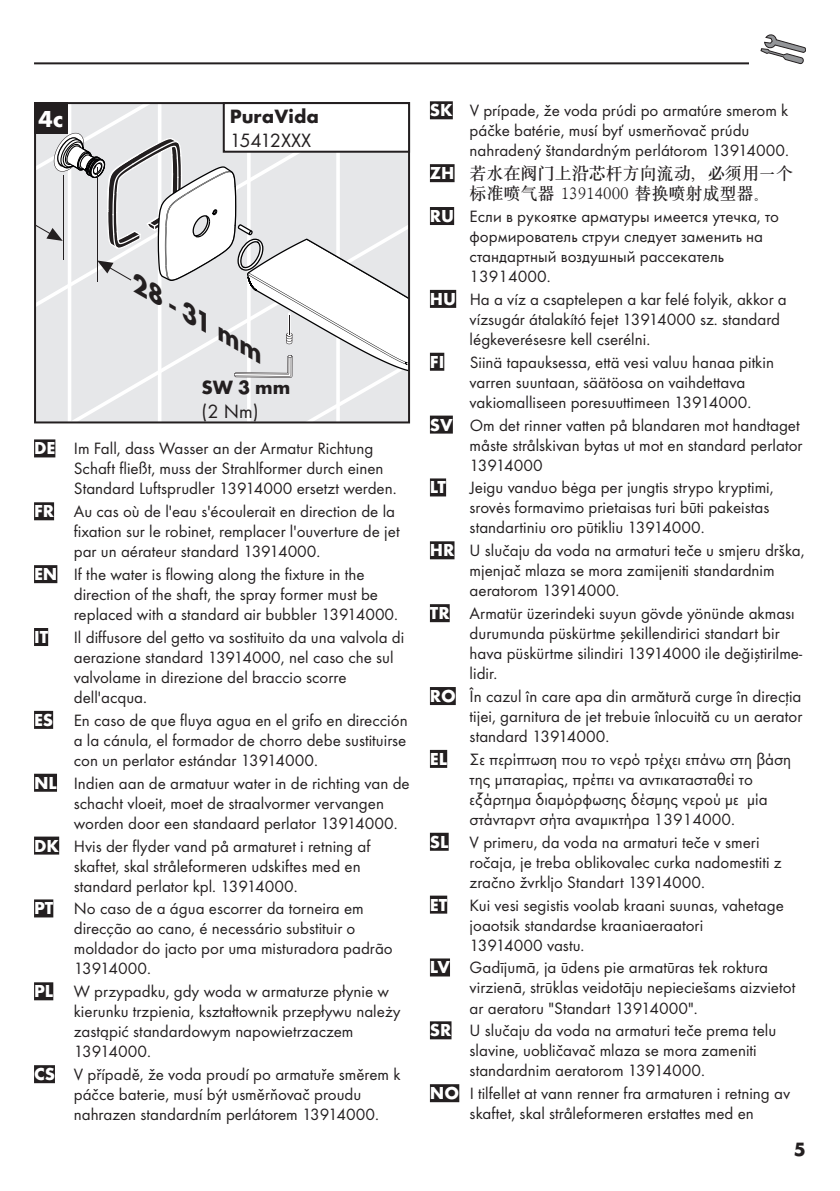
<style>
.page{position:relative;width:840px;height:1191px;background:#fff}
.page>*{position:absolute;margin:0;border:0;box-sizing:border-box;transform-origin:0 0}
.t1{font:italic 700 25.2px "Futura TOT";color:#231f20;scale:1.15 1}
.Nummerierung_eckig{font:700 24px "Futura TOT";color:#fff}
.Bildtext{font:700 20px/24px "Futura TOT";color:#231f20}
.HG_Produkt{font:700 20px "Futura TOT";color:#231f20}
.HG_Produkt-Nr{font:20px "Futura TOT Boo";letter-spacing:-.015em;color:#231f20}
.normaltext_laender_I{font:700 18px "Futura TOT";color:#fff}
.normaltext_laender_F{font:700 18px "Futura TOT";color:#fff}
.normaltext_laender_L{font:700 18px "Futura TOT";color:#fff}
.normaltext_laender_E{font:17px/20px "Futura TOT Boo";color:#231f20}
.normaltext_laender_S{font:17px/20px "Futura TOT Boo";color:#231f20}
.normaltext_laender_P{font:17px/20px "Futura TOT Boo";color:#231f20}
.normaltext_laender_F-2{font:17px/20px "Futura TOT Boo";color:#231f20}
.normaltext_laender_D{font:17px/20px "Futura TOT Boo";color:#231f20}
.normaltext_laender_L-2{font:17px/20px "Futura TOT Boo";color:#231f20}
.normaltext_laender_R{font:17px/20px "Futura TOT Boo";color:#231f20}
.normaltext_laender_N{font:17px/20px "Futura TOT Boo";color:#231f20}
.normaltext_laender_H{font:17px/20px "Futura TOT Boo";color:#231f20}
.normaltext_laender_T{font:17px/20px "Futura TOT Boo";color:#231f20}
.normaltext_laender_I-2{font:17px/20px "Futura TOT Boo";color:#231f20}
.normaltext_laender_C{font:17px/20px "Futura TOT Boo";color:#231f20}
.normaltext_laender_Z{font:17px/20px "SGTC Song Reg Jian";color:#231f20}
.s1{font-family:"Futura TOT Boo";font-weight:400}
.s2{font-family:"Futura TOT";font-weight:700;font-size:18px;color:#fff}
</style>
<div class="page">
<hr style="left:34px;top:62px;width:771px;height:2px;background:#231f20">
<div style="left:748px;top:34px;width:57px;height:34px;background:#fff"></div>
<svg style="left:760px;top:34px;width:45px;height:30px"></svg>
<svg style="left:37px;top:105px;width:370px;height:315px"></svg>
<div style="left:34px;top:102px;width:376px;height:321px;border:2px solid #231f20"></div>
<div style="left:34px;top:439px;width:21px;height:18px;background:#231f20"></div>
<div style="left:34px;top:502px;width:20px;height:18px;background:#231f20"></div>
<div style="left:34px;top:565px;width:23px;height:18px;background:#231f20"></div>
<div style="left:34px;top:628px;width:14px;height:18px;background:#231f20"></div>
<div style="left:34px;top:711px;width:19px;height:18px;background:#231f20"></div>
<div style="left:34px;top:773px;width:23px;height:18px;background:#231f20"></div>
<div style="left:34px;top:836px;width:25px;height:18px;background:#231f20"></div>
<div style="left:34px;top:899px;width:19px;height:18px;background:#231f20"></div>
<div style="left:34px;top:982px;width:19px;height:18px;background:#231f20"></div>
<div style="left:34px;top:1065px;width:21px;height:18px;background:#231f20"></div>
<div style="left:429px;top:101px;width:23px;height:18px;background:#231f20"></div>
<div style="left:429px;top:164px;width:25px;height:18px;background:#231f20"></div>
<div style="left:429px;top:207px;width:25px;height:18px;background:#231f20"></div>
<div style="left:429px;top:290px;width:27px;height:18px;background:#231f20"></div>
<div style="left:429px;top:353px;width:15px;height:18px;background:#231f20"></div>
<div style="left:429px;top:415px;width:23px;height:18px;background:#231f20"></div>
<div style="left:429px;top:478px;width:17px;height:18px;background:#231f20"></div>
<div style="left:429px;top:541px;width:25px;height:18px;background:#231f20"></div>
<div style="left:429px;top:604px;width:20px;height:18px;background:#231f20"></div>
<div style="left:429px;top:687px;width:26px;height:18px;background:#231f20"></div>
<div style="left:429px;top:750px;width:18px;height:18px;background:#231f20"></div>
<div style="left:429px;top:832px;width:19px;height:18px;background:#231f20"></div>
<div style="left:429px;top:895px;width:18px;height:18px;background:#231f20"></div>
<div style="left:429px;top:958px;width:21px;height:18px;background:#231f20"></div>
<div style="left:429px;top:1021px;width:22px;height:18px;background:#231f20"></div>
<div style="left:429px;top:1084px;width:30px;height:18px;background:#231f20"></div>
<div style="left:224px;top:103px;width:185px;height:49px;background:#fff"></div>
<div style="left:223px;top:102px;width:187px;height:51px;border:2px solid #231f20"></div>
<div style="left:34px;top:102px;width:34px;height:31px;background:#231f20"></div>
<p class="Nummerierung_eckig" style="left:38px;top:104px;width:26px">4c</p>
<p class="HG_Produkt" style="left:230px;top:104px;width:90px">PuraVida</p>
<p class="HG_Produkt-Nr" style="left:230px;top:129px;width:83px">15412XXX</p>
<p class="t1" style="left:145px;top:270px;width:131px;rotate:30deg">28 - 31 mm</p>
<p class="Bildtext" style="left:201px;top:375px;width:90px">SW 3 mm <span class="s1">(2 Nm)</span></p>
<p class="normaltext_laender_D" style="left:74px;top:439px;width:324px;text-indent:-40px"><span class="s2">DE</span> Im Fall, dass Wasser an der Armatur Richtung<br>Schaft fließt, muss der Strahlformer durch einen<br>Standard Luftsprudler 13914000 ersetzt werden.</p>
<p class="normaltext_laender_F-2" style="left:74px;top:501px;width:327px;text-indent:-40px"><span class="s2">FR</span> Au cas où de l'eau s'écoulerait en direction de la fixation sur le robinet, remplacer l'ouverture de jet par un aérateur standard 13914000.</p>
<p class="normaltext_laender_E" style="left:74px;top:564px;width:326px;text-indent:-40px"><span class="s2">EN</span> If the water is flowing along the fixture in the direction of the shaft, the spray former must be replaced with a standard air bubbler 13914000.</p>
<p class="normaltext_laender_I" style="left:34px;top:626px;width:16px">IT</p>
<p class="normaltext_laender_I-2" style="left:74px;top:627px;width:332px">Il diffusore del getto va sostituito da una valvola di aerazione standard 13914000, nel caso che sul valvolame in direzione del braccio scorre dell'acqua.</p>
<p class="normaltext_laender_E" style="left:74px;top:710px;width:335px;text-align:justify;text-indent:-40px"><span class="s2">ES</span> En caso de que fluya agua en el grifo en dirección a la cánula, el formador de chorro debe sustituirse con un perlator estándar 13914000.</p>
<p class="normaltext_laender_N" style="left:74px;top:773px;width:337px;text-indent:-40px"><span class="s2">NL</span> Indien aan de armatuur water in de richting van de schacht vloeit, moet de straalvormer vervangen worden door een standaard perlator 13914000.</p>
<p class="normaltext_laender_D" style="left:74px;top:836px;width:298px;text-indent:-40px"><span class="s2">DK</span> Hvis der flyder vand på armaturet i retning af skaftet, skal stråleformeren udskiftes med en standard perlator kpl. 13914000.</p>
<p class="normaltext_laender_P" style="left:74px;top:898px;width:320px;text-indent:-40px"><span class="s2">PT</span> No caso de a água escorrer da torneira em direcção ao cano, é necessário substituir o moldador do jacto por uma misturadora padrão 13914000.</p>
<p class="normaltext_laender_P" style="left:74px;top:981px;width:328px;text-indent:-40px"><span class="s2">PL</span> W przypadku, gdy woda w armaturze płynie w kierunku trzpienia, kształtownik przepływu należy zastąpić standardowym napowietrzaczem 13914000.</p>
<p class="normaltext_laender_C" style="left:74px;top:1064px;width:328px;text-indent:-40px"><span class="s2">CS</span> V případě, že voda proudí po armatuře směrem k páčce baterie, musí být usměrňovač proudu nahrazen standardním perlátorem 13914000.</p>
<p class="normaltext_laender_S" style="left:469px;top:101px;width:320px;text-indent:-40px"><span class="s2">SK</span> V prípade, že voda prúdi po armatúre smerom k páčke batérie, musí byť usmerňovač prúdu nahradený štandardným perlátorom 13914000.</p>
<p class="normaltext_laender_Z" style="left:469px;top:164px;width:325px;text-indent:-40px"><span class="s2">ZH</span> 若水在阀门上沿芯杆方向流动，必须用一个标准喷气器 13914000 替换喷射成型器。</p>
<p class="normaltext_laender_R" style="left:469px;top:206px;width:311px;text-indent:-40px"><span class="s2">RU</span> Если в рукоятке арматуры имеется утечка, то формирователь струи следует заменить на стандартный воздушный рассекатель 13914000.</p>
<p class="normaltext_laender_H" style="left:469px;top:289px;width:318px;text-indent:-40px"><span class="s2">HU</span> Ha a víz a csaptelepen a kar felé folyik, akkor a vízsugár átalakító fejet 13914000 sz. standard légkeverésesre kell cserélni.</p>
<p class="normaltext_laender_F" style="left:429px;top:350px;width:16px">FI</p>
<p class="normaltext_laender_F-2" style="left:469px;top:352px;width:306px">Siinä tapauksessa, että vesi valuu hanaa pitkin varren suuntaan, säätöosa on vaihdettava vakiomalliseen poresuuttimeen 13914000.</p>
<p class="normaltext_laender_S" style="left:469px;top:415px;width:334px;text-indent:-40px"><span class="s2">SV</span> Om det rinner vatten på blandaren mot handtaget måste strålskivan bytas ut mot en standard perlator<br>13914000</p>
<p class="normaltext_laender_L" style="left:429px;top:476px;width:18px">LT</p>
<p class="normaltext_laender_L-2" style="left:469px;top:478px;width:305px">Jeigu vanduo bėga per jungtis strypo kryptimi, srovės formavimo prietaisas turi būti pakeistas standartiniu oro pūtikliu 13914000.</p>
<p class="normaltext_laender_H" style="left:469px;top:540px;width:336px;text-indent:-40px"><span class="s2">HR</span> U slučaju da voda na armaturi teče u smjeru drška, mjenjač mlaza se mora zamijeniti standardnim aeratorom 13914000.</p>
<p class="normaltext_laender_T" style="left:469px;top:603px;width:334px;text-indent:-40px"><span class="s2">TR</span> Armatür üzerindeki suyun gövde yönünde akması durumunda püskürtme şekillendirici standart bir hava püskürtme silindiri 13914000 ile değiştirilme&shy;lidir.</p>
<p class="normaltext_laender_R" style="left:469px;top:686px;width:334px;text-align:justify;text-indent:-40px"><span class="s2">RO</span> În cazul în care apa din armătură curge în direcţia tijei, garnitura de jet trebuie înlocuită cu un aerator standard 13914000.</p>
<p class="normaltext_laender_E" style="left:469px;top:749px;width:323px;text-indent:-40px"><span class="s2">EL</span> Σε περίπτωση που το νερό τρέχει επάνω στη βάση της μπαταρίας, πρέπει να αντικατασταθεί το εξάρτημα διαμόρφωσης δέσμης νερού με μία στάνταρντ σήτα αναμικτήρα 13914000.</p>
<p class="normaltext_laender_S" style="left:469px;top:832px;width:313px;text-indent:-40px"><span class="s2">SL</span> V primeru, da voda na armaturi teče v smeri ročaja, je treba oblikovalec curka nadomestiti z zračno žvrkljo Standart 13914000.</p>
<p class="normaltext_laender_E" style="left:469px;top:895px;width:315px;text-indent:-40px"><span class="s2">ET</span> Kui vesi segistis voolab kraani suunas, vahetage joaotsik standardse kraaniaeraatori<br>13914000 vastu.</p>
<p class="normaltext_laender_L-2" style="left:469px;top:957px;width:327px;text-indent:-40px"><span class="s2">LV</span> Gadījumā, ja ūdens pie armatūras tek roktura virzienā, strūklas veidotāju nepieciešams aizvietot ar aeratoru "Standart 13914000".</p>
<p class="normaltext_laender_S" style="left:469px;top:1020px;width:308px;text-indent:-40px"><span class="s2">SR</span> U slučaju da voda na armaturi teče prema telu slavine, uobličavač mlaza se mora zameniti standardnim aeratorom 13914000.</p>
<p class="normaltext_laender_N" style="left:429px;top:1083px;width:361px;text-align:center"><span class="s2">NO</span> I tilfellet at vann renner fra armaturen i retning av skaftet, skal stråleformeren erstattes med en</p>
<p class="Bildtext" style="left:793px;top:1136px;width:13px">5</p>
</div>
